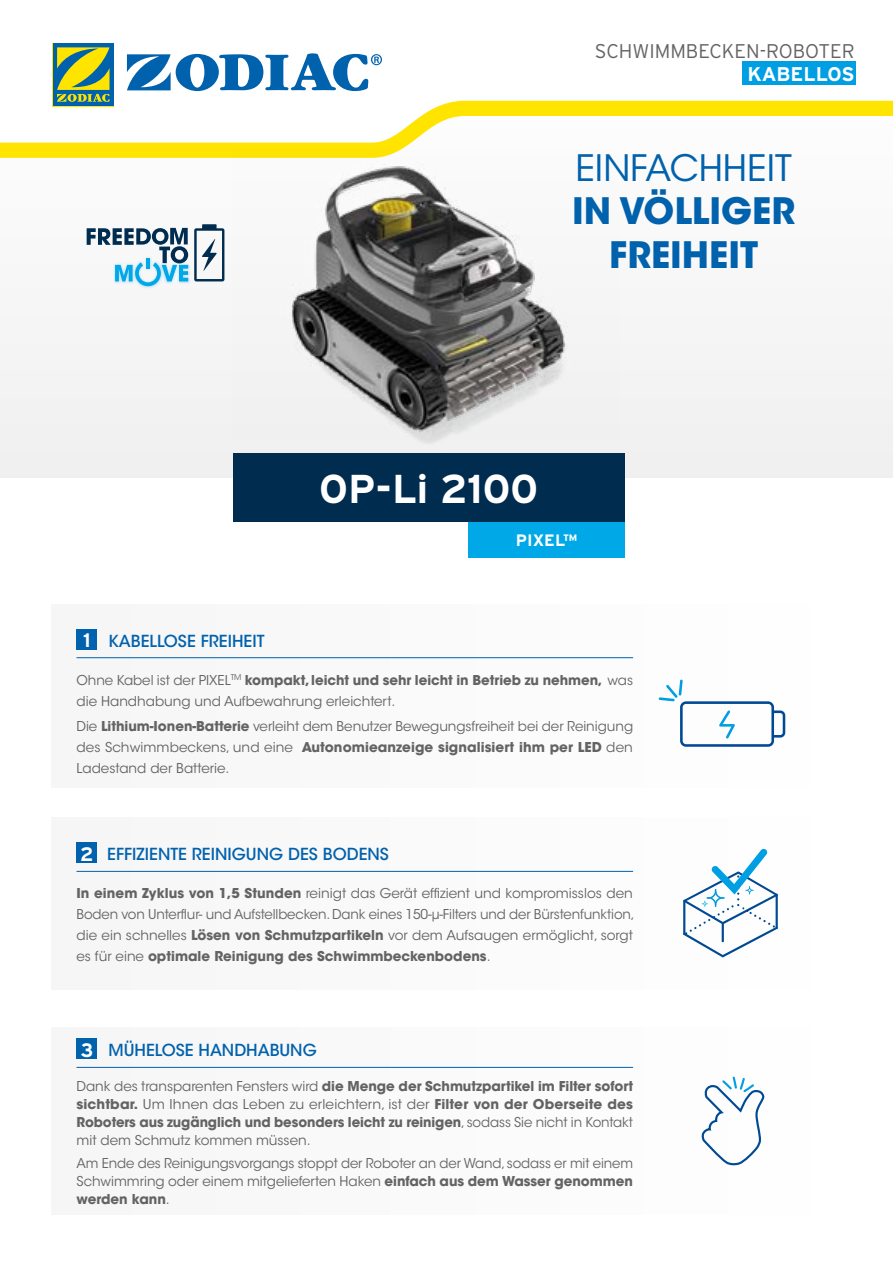
<style>
.page{position:relative;width:893px;height:1263px;background:#fff}
.page>*{position:absolute;margin:0;border:0;box-sizing:border-box;transform-origin:0 0}
.t1{font:700 40.2px "Interstate";color:#fff}
.t2{font:700 36.15px/43.5px "ITC Avant Garde Std";color:#0061ad;text-align:center}
.t3{font:36.15px "ITC Avant Garde Std";color:#0061ad}
.t4{font:300 19.8px "Interstate";color:#646363}
.t5{font:700 19.8px "Interstate";color:#fff}
.t6{font:500 16.5px "ITC Avant Garde Std";color:#0061ad}
.t7{font:700 16.5px "Interstate";color:#fff}
.t8{font:13.5px/21px "ITC Avant Garde Std";color:#646363}
.t9{font:700 13.5px/18px "ITC Avant Garde Std";letter-spacing:-.005em;color:#646363;text-align:justify}
.s1{font-family:"Interstate";font-weight:700;font-size:19.5px;color:#fff}
.s2{font-weight:700}
.s3{font-weight:400}
</style>
<div class="page">
<div style="left:0;top:78px;width:893px;height:400px;background:#f5f5f5"></div>
<svg style="left:194px;top:224px;width:30px;height:57px"></svg>
<div style="left:133px;top:260px;width:30px;height:29px;background:#9cd7f7;opacity:.89"></div>
<div style="left:177px;top:263px;width:13px;height:21px;background:#9cd7f7;opacity:.89"></div>
<svg style="left:87px;top:228px;width:101px;height:58px"></svg>
<svg style="left:0;top:101px;width:893px;height:57px;fill:#fffcfc"></svg>
<svg style="left:127px;top:53px;width:255px;height:38px"></svg>
<svg style="left:52px;top:43px;width:62px;height:63px"></svg>
<div style="left:53px;top:43px;width:60px;height:63px;background:#0061ad"></div>
<svg style="left:57px;top:47px;width:53px;height:55px"></svg>
<div style="left:468px;top:522px;width:157px;height:36px;background:#00a8e8"></div>
<div style="left:233px;top:453px;width:392px;height:69px;background:#002c50"></div>
<div style="left:51px;top:1027px;width:763px;height:188px;background:#fafafa"></div>
<div style="left:51px;top:817px;width:763px;height:172px;background:#fafafa"></div>
<div style="left:51px;top:604px;width:763px;height:184px;background:#fafafa"></div>
<svg style="left:659px;top:679px;width:126px;height:68px"></svg>
<svg style="left:683px;top:848px;width:95px;height:109px"></svg>
<svg style="left:701px;top:1076px;width:63px;height:90px"></svg>
<img style="left:233px;top:150px;width:385px;height:290px">
<hr style="left:77px;top:657px;width:556px;height:1px;background:#0061ad">
<div style="left:77px;top:629px;width:20px;height:20px;background:#0061ad"></div>
<hr style="left:77px;top:1067px;width:556px;height:1px;background:#0061ad">
<div style="left:77px;top:1038px;width:20px;height:21px;background:#0061ad"></div>
<hr style="left:77px;top:871px;width:556px;height:1px;background:#0061ad">
<div style="left:77px;top:842px;width:20px;height:21px;background:#0061ad"></div>
<div style="left:742px;top:61px;width:114px;height:24px;background:#009fe3"></div>
<h3 class="t4" style="left:595px;top:40px;width:261px">SCHWIMMBECKEN-ROBOTER</h3>
<h3 class="t5" style="left:747px;top:63px;width:109px">KABELLOS</h3>
<h2 class="t3" style="left:575px;top:146px;width:218px">EINFACHHEIT</h2>
<h2 class="t2" style="left:572px;top:189px;width:224px">IN VÖLLIGER<br>FREIHEIT</h2>
<h1 class="t1" style="left:319px;top:467px;width:220px">OP-Li 2100</h1>
<p class="t7" style="left:516px;top:531px;width:63px">PIXEL™</p>
<p class="t6" style="left:83px;top:630px;width:183px"><span class="s1">1</span> KABELLOSE FREIHEIT</p>
<p class="t8" style="left:77px;top:669px;width:558px">Ohne Kabel ist der PIXEL<sup>TM</sup> <span class="s2">kompakt, leicht und sehr leicht in Betrieb zu nehmen,</span> was die Handhabung und Aufbewahrung erleichtert.</p>
<p class="t8" style="left:77px;top:716px;width:558px;text-align:justify">Die <span class="s2">Lithium-Ionen-Batterie</span> verleiht dem Benutzer Bewegungsfreiheit bei der Reinigung des Schwimmbeckens, und eine <span class="s2">Autonomieanzeige signalisiert ihm per LED</span> den Ladestand der Batterie.</p>
<p class="t6" style="left:80px;top:844px;width:310px"><span class="s1">2</span> EFFIZIENTE REINIGUNG DES BODENS</p>
<p class="t8" style="left:77px;top:883px;width:560px"><span class="s2">In einem Zyklus von 1,5 Stunden</span> reinigt das Gerät effizient und kompromisslos den Boden von Unterflur- und Aufstellbecken. Dank eines 150-µ-Filters und der Bürstenfunktion, die ein schnelles <span class="s2">Lösen von Schmutzpartikeln</span> vor dem Aufsaugen ermöglicht, sorgt es für eine <span class="s2">optimale Reinigung des Schwimmbeckenbodens</span>.</p>
<p class="t6" style="left:81px;top:1040px;width:238px"><span class="s1">3</span> MÜHELOSE HANDHABUNG</p>
<p class="t9" style="left:77px;top:1077px;width:558px"><span class="s3">Dank des transparenten Fensters wird</span> die Menge der Schmutzpartikel im Filter sofort sichtbar. <span class="s3">Um Ihnen das Leben zu erleichtern, ist der</span> Filter von der Oberseite des Roboters aus zugänglich und besonders leicht zu reinigen<span class="s3">, sodass Sie nicht in Kontakt mit dem Schmutz kommen müssen.</span></p>
<p class="t8" style="left:77px;top:1154px;width:558px;line-height:18px;text-align:justify">Am Ende des Reinigungsvorgangs stoppt der Roboter an der Wand, sodass er mit einem Schwimmring oder einem mitgelieferten Haken <span class="s2">einfach aus dem Wasser genommen werden kann</span>.</p>
</div>
